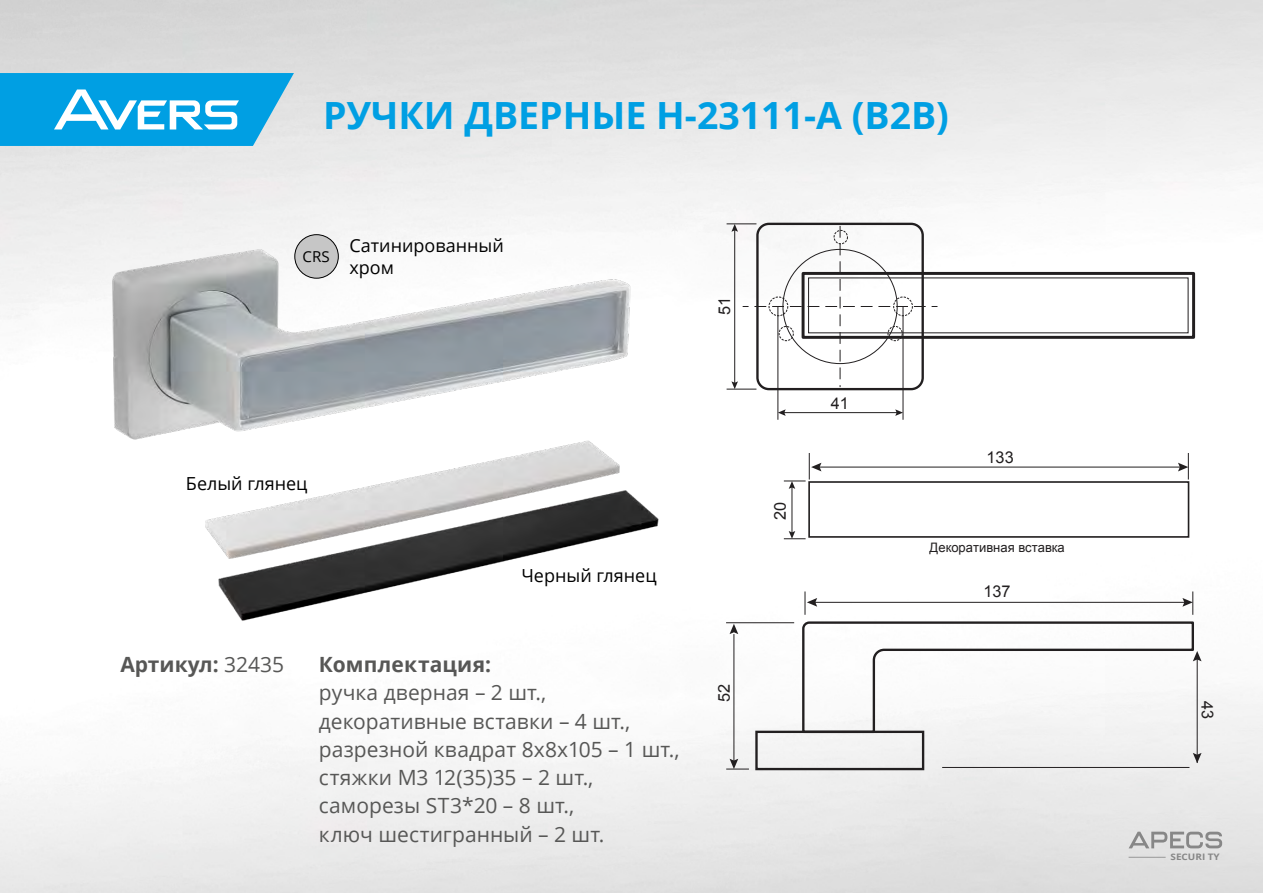
<style>
.page{position:relative;width:1263px;height:893px;background:#fff}
.page>*{position:absolute;margin:0;border:0;box-sizing:border-box;transform-origin:0 0}
.t1{font:700 37.5px "Open Sans";color:#009fe3}
.t2{font:21px/28.2px "Open Sans";letter-spacing:.005em;color:#575756}
.t3{font:700 21px "Open Sans";letter-spacing:.005em;color:#575756}
.t4{font:18px/21.9px "Open Sans";color:#000}
.t5{font:16.35px "Arial";color:#221f20}
.t6{font:15px "Open Sans";color:#000}
.t7{font:13.05px "Arial";color:#221f20}
.t8{font:700 9px "Open Sans";color:#878787;scale:1.11 1}
.s1{font-weight:400}
</style>
<div class="page">
<svg style="left:0;top:73px;width:294px;height:73px;background:#30afe6"></svg>
<svg style="left:1128px;top:832px;width:94px;height:16px;background:#bcbcbc"></svg>
<hr style="left:1128px;top:857px;width:37px;height:1px;background:#878787">
<img style="left:88px;top:234px;width:579px;height:388px">
<div style="left:801px;top:272px;width:394px;height:67px;border:3px solid #221f20"></div>
<hr style="left:777px;top:306px;width:1px;height:114px;background:#221f20">
<hr style="left:903px;top:306px;width:1px;height:114px;background:#221f20">
<hr style="left:783px;top:412px;width:115px;height:1px;background:#221f20">
<svg style="left:895px;top:409px;width:8px;height:7px"></svg>
<svg style="left:778px;top:409px;width:8px;height:7px"></svg>
<svg style="left:727px;top:223px;width:210px;height:167px"></svg>
<hr style="left:818px;top:467px;width:363px;height:1px;background:#221f20">
<svg style="left:1178px;top:453px;width:11px;height:27px"></svg>
<hr style="left:791px;top:486px;width:1px;height:47px;background:#221f20">
<svg style="left:784px;top:531px;width:22px;height:8px"></svg>
<svg style="left:784px;top:453px;width:37px;height:36px"></svg>
<div style="left:808px;top:481px;width:381px;height:57px;border:2px solid #221f20"></div>
<div style="left:755px;top:731px;width:169px;height:39px;border:2px solid #221f20"></div>
<hr style="left:726px;top:622px;width:68px;height:1px;background:#221f20">
<hr style="left:733px;top:634px;width:1px;height:128px;background:#221f20">
<svg style="left:726px;top:759px;width:23px;height:11px"></svg>
<svg style="left:729px;top:624px;width:9px;height:10px"></svg>
<hr style="left:942px;top:767px;width:247px;height:1px;background:#221f20">
<hr style="left:1197px;top:658px;width:1px;height:105px;background:#221f20">
<svg style="left:1193px;top:753px;width:8px;height:10px"></svg>
<div style="left:295px;top:235px;width:43px;height:43px;background:#c6c6c6;border-radius:50%"></div>
<div style="left:294px;top:234px;width:45px;height:45px;border:1px solid #000;border-radius:50%"></div>
<svg style="left:801px;top:591px;width:412px;height:143px"></svg>
<h1 class="t1" style="left:323px;top:89px;width:627px">РУЧКИ ДВЕРНЫЕ H-23111-A (B2B)</h1>
<p class="t6" style="left:303px;top:246px;width:29px">CRS</p>
<p class="t4" style="left:349px;top:234px;width:156px">Сатинированный хром</p>
<p class="t5" style="left:714px;top:315px;width:20px;rotate:-90deg">51</p>
<p class="t4" style="left:186px;top:472px;width:123px">Белый глянец</p>
<p class="t4" style="left:521px;top:564px;width:137px">Черный глянец</p>
<p class="t3" style="left:120px;top:650px;width:165px">Артикул: <span class="s1">32435</span></p>
<p class="t3" style="left:319px;top:650px;width:174px">Комплектация:</p>
<p class="t2" style="left:319px;top:678px;width:362px">ручка дверная – 2 шт., декоративные вставки – 4 шт., разрезной квадрат 8х8х105 – 1 шт., стяжки М3 12(35)35 – 2 шт., саморезы ST3*20 – 8 шт.,<br>ключ шестигранный – 2 шт.</p>
<p class="t5" style="left:713px;top:702px;width:20px;rotate:-90deg">52</p>
<p class="t5" style="left:769px;top:520px;width:20px;rotate:-90deg">20</p>
<p class="t5" style="left:831px;top:392px;width:20px">41</p>
<p class="t5" style="left:986px;top:446px;width:29px">133</p>
<p class="t7" style="left:930px;top:539px;width:137px">Декоративная вставка</p>
<p class="t5" style="left:983px;top:581px;width:29px">137</p>
<p class="t8" style="left:1170px;top:850px;width:46px">SECURI TY</p>
</div>
